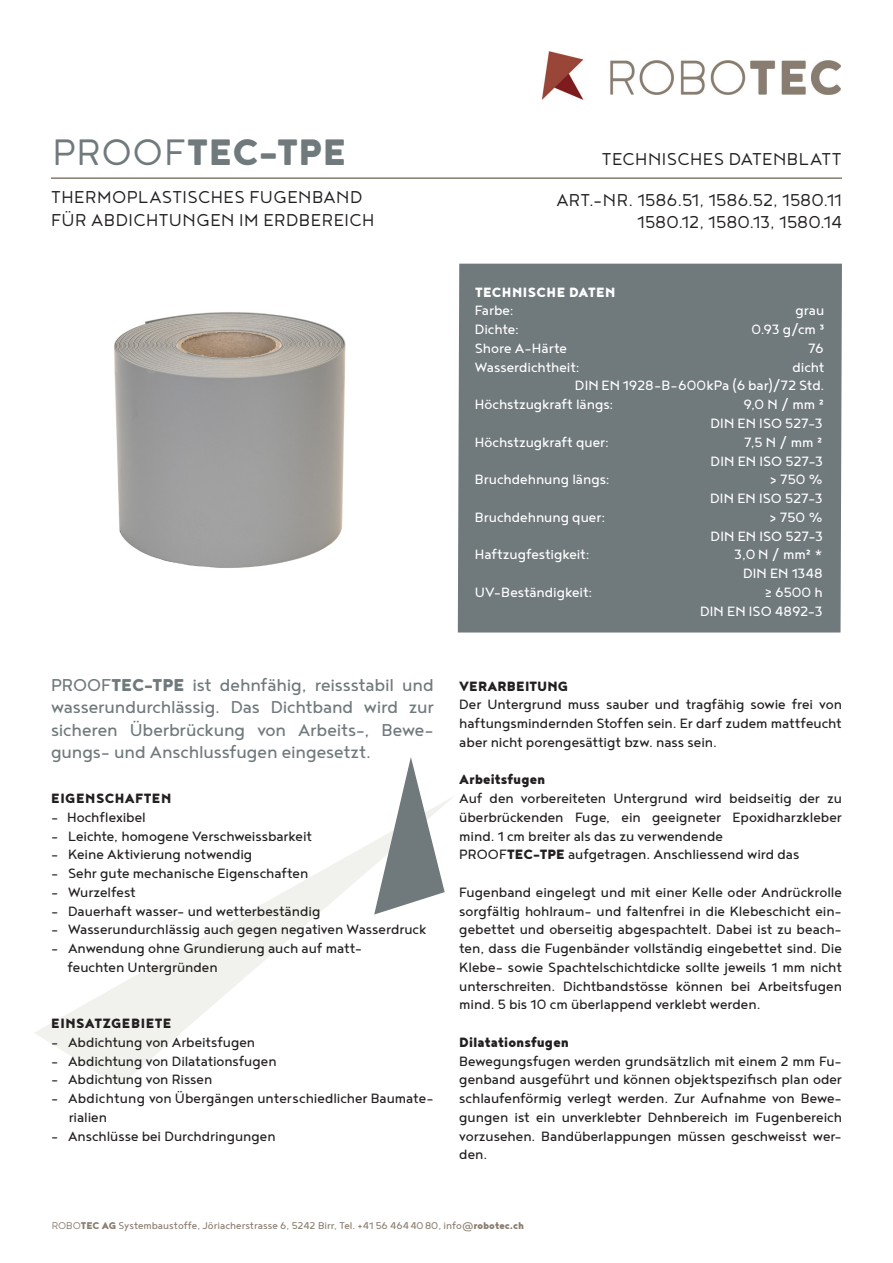
<style>
.page{position:relative;width:893px;height:1263px;background:#fff}
.page>*{position:absolute;margin:0;border:0;box-sizing:border-box;transform-origin:0 0}
.Produktetitel{font:900 45px "Noyh";letter-spacing:.01em;color:#70797c}
.Einleitung{font:21px/22.5px "Noyh";letter-spacing:-.005em;color:#70797c;text-align:justify}
.Produkteuntertitel{font:300 21px/40.5px "Noyh";letter-spacing:.015em;color:#231f20;text-align:right}
.GT{font:16.5px/18.8px "Noyh";letter-spacing:-.005em;color:#231f20;text-align:justify}
.GT-2{font:16.5px "Noyh";letter-spacing:-.005em;color:#fff}
.GT-3{font:900 16.5px "Noyh";color:#231f20}
.Untertitel{font:900 16.5px "Noyh";letter-spacing:.03em;color:#231f20}
.Untertitel-2{font:900 16.5px "Noyh";letter-spacing:.03em;color:#fff}
.Untertitel-3{font:16.5px "Noyh";letter-spacing:-.005em;color:#231f20}
.t1{font:12px "Noyh";color:#887c6e}
.s1{font-weight:300}
.s2{font-weight:900}
</style>
<div class="page">
<svg style="left:35px;top:797px;width:418px;height:289px"></svg>
<hr style="left:51px;top:177px;width:791px;height:2px;background:#887c6e">
<div style="left:458px;top:264px;width:384px;height:368px;background:#70797c"></div>
<svg style="left:374px;top:757px;width:71px;height:157px"></svg>
<img style="left:114px;top:312px;width:232px;height:256px">
<img style="left:543px;top:51px;width:297px;height:48px">
<p class="Produktetitel" style="left:52px;top:125px;width:295px"><span class="s1">PROOF</span>TEC-TPE</p>
<p class="Produkteuntertitel" style="left:51px;top:176px;width:313px">THERMOPLASTISCHES FUGENBAND</p>
<p class="Produkteuntertitel" style="left:51px;top:199px;width:325px">FÜR ABDICHTUNGEN IM ERDBEREICH</p>
<p class="Einleitung" style="left:51px;top:673px;width:384px">PROOF<span class="s2">TEC-TPE</span> ist dehnfähig, reissstabil und wasserundurchlässig. Das Dichtband wird zur sicheren Überbrückung von Arbeits-, Bewe&shy;gungs- und Anschlussfugen eingesetzt.</p>
<p class="Untertitel" style="left:51px;top:788px;width:122px">EIGENSCHAFTEN</p>
<p class="Untertitel-3" style="left:51px;top:808px;width:96px">- Hochflexibel</p>
<p class="GT" style="left:51px;top:826px;width:263px">- Leichte, homogene Verschweissbarkeit</p>
<p class="GT" style="left:51px;top:845px;width:203px">- Keine Aktivierung notwendig</p>
<p class="GT" style="left:51px;top:863px;width:259px">- Sehr gute mechanische Eigenschaften</p>
<p class="GT" style="left:51px;top:882px;width:86px">- Wurzelfest</p>
<p class="GT" style="left:51px;top:901px;width:271px">- Dauerhaft wasser- und wetterbeständig</p>
<p class="GT" style="left:51px;top:920px;width:377px">- Wasserundurchlässig auch gegen negativen Wasserdruck</p>
<p class="GT" style="left:51px;top:938px;width:312px">- Anwendung ohne Grundierung auch auf matt-</p>
<p class="GT" style="left:67px;top:957px;width:152px">feuchten Untergründen</p>
<p class="Untertitel" style="left:51px;top:1013px;width:122px">EINSATZGEBIETE</p>
<p class="GT" style="left:51px;top:1032px;width:206px">- Abdichtung von Arbeitsfugen</p>
<p class="GT" style="left:51px;top:1051px;width:227px">- Abdichtung von Dilatationsfugen</p>
<p class="GT" style="left:51px;top:1070px;width:163px">- Abdichtung von Rissen</p>
<p class="GT" style="left:51px;top:1088px;width:384px">- Abdichtung von Übergängen unterschiedlicher Baumate-</p>
<p class="GT" style="left:69px;top:1107px;width:40px">rialien</p>
<p class="GT" style="left:51px;top:1126px;width:226px">- Anschlüsse bei Durchdringungen</p>
<p class="Produkteuntertitel" style="left:556px;top:139px;width:287px">TECHNISCHES DATENBLATT<br>ART.-NR. 1586.51, 1586.52, 1580.11</p>
<p class="Produkteuntertitel" style="left:637px;top:202px;width:206px">1580.12, 1580.13, 1580.14</p>
<p class="Untertitel-2" style="left:475px;top:282px;width:142px">TECHNISCHE DATEN</p>
<p class="GT-2" style="left:475px;top:302px;width:40px">Farbe:</p>
<p class="GT-2" style="left:796px;top:302px;width:30px">grau</p>
<p class="GT-2" style="left:475px;top:320px;width:46px">Dichte:</p>
<p class="GT-2" style="left:751px;top:320px;width:75px">0.93 g/cm ³</p>
<p class="GT-2" style="left:475px;top:339px;width:94px">Shore A-Härte</p>
<p class="GT-2" style="left:808px;top:339px;width:17px">76</p>
<p class="GT-2" style="left:475px;top:358px;width:106px">Wasserdichtheit:</p>
<p class="GT-2" style="left:792px;top:358px;width:34px">dicht</p>
<p class="GT-2" style="left:575px;top:377px;width:251px">DIN EN 1928-B-600kPa (6 bar)/72 Std.</p>
<p class="GT-2" style="left:475px;top:395px;width:140px">Höchstzugkraft längs:</p>
<p class="GT-2" style="left:743px;top:395px;width:82px">9,0 N / mm ²</p>
<p class="GT-2" style="left:710px;top:414px;width:114px">DIN EN ISO 527-3</p>
<p class="GT-2" style="left:475px;top:433px;width:136px">Höchstzugkraft quer:</p>
<p class="GT-2" style="left:744px;top:433px;width:80px">7,5 N / mm ²</p>
<p class="GT-2" style="left:711px;top:452px;width:114px">DIN EN ISO 527-3</p>
<p class="GT-2" style="left:475px;top:470px;width:136px">Bruchdehnung längs:</p>
<p class="GT-2" style="left:770px;top:470px;width:55px">&gt; 750 %</p>
<p class="GT-2" style="left:710px;top:489px;width:114px">DIN EN ISO 527-3</p>
<p class="GT-2" style="left:475px;top:508px;width:132px">Bruchdehnung quer:</p>
<p class="GT-2" style="left:770px;top:508px;width:55px">&gt; 750 %</p>
<p class="GT-2" style="left:711px;top:527px;width:114px">DIN EN ISO 527-3</p>
<p class="GT-2" style="left:475px;top:545px;width:116px">Haftzugfestigkeit:</p>
<p class="GT-2" style="left:734px;top:545px;width:90px">3,0 N / mm² *</p>
<p class="GT-2" style="left:743px;top:564px;width:81px">DIN EN 1348</p>
<p class="GT-2" style="left:475px;top:583px;width:119px">UV-Beständigkeit:</p>
<p class="GT-2" style="left:765px;top:583px;width:60px">≥ 6500 h</p>
<p class="GT-2" style="left:700px;top:602px;width:124px">DIN EN ISO 4892-3</p>
<p class="GT-3" style="left:459px;top:676px;width:111px">VERARBEITUNG</p>
<p class="GT" style="left:459px;top:695px;width:384px">Der Untergrund muss sauber und tragfähig sowie frei von haftungsmindernden Stoffen sein. Er darf zudem mattfeucht aber nicht porengesättigt bzw. nass sein.</p>
<p class="GT-3" style="left:459px;top:769px;width:88px">Arbeitsfugen</p>
<p class="GT" style="left:459px;top:788px;width:384px">Auf den vorbereiteten Untergrund wird beidseitig der zu überbrückenden Fuge, ein geeigneter Epoxidharzkleber mind. 1 cm breiter als das zu verwendende</p>
<p class="GT" style="left:459px;top:845px;width:342px">PROOF<span class="s2">TEC-TPE</span> aufgetragen. Anschliessend wird das</p>
<p class="GT" style="left:459px;top:882px;width:384px">Fugenband eingelegt und mit einer Kelle oder Andrückrolle sorgfältig hohlraum- und faltenfrei in die Klebeschicht ein&shy;gebettet und oberseitig abgespachtelt. Dabei ist zu beach&shy;ten, dass die Fugenbänder vollständig eingebettet sind. Die Klebe- sowie Spachtelschichtdicke sollte jeweils 1 mm nicht unterschreiten. Dichtbandstösse können bei Arbeitsfugen mind. 5 bis 10 cm überlappend verklebt werden.</p>
<p class="GT-3" style="left:459px;top:1032px;width:111px">Dilatationsfugen</p>
<p class="GT" style="left:459px;top:1051px;width:384px">Bewegungsfugen werden grundsätzlich mit einem 2 mm Fu&shy;genband ausgeführt und können objektspezifisch plan oder schlaufenförmig verlegt werden. Zur Aufnahme von Bewe&shy;gungen ist ein unverklebter Dehnbereich im Fugenbereich vorzusehen. Bandüberlappungen müssen geschweisst wer&shy;den.</p>
<p class="t1" style="left:52px;top:1219px;width:474px"><span class="s1">ROBO</span><span class="s2">TEC AG</span> Systembaustoffe, Jöriacherstrasse 6, 5242 Birr, Tel. +41 56 4644080, info@<span class="s2">robotec.ch</span></p>
</div>
